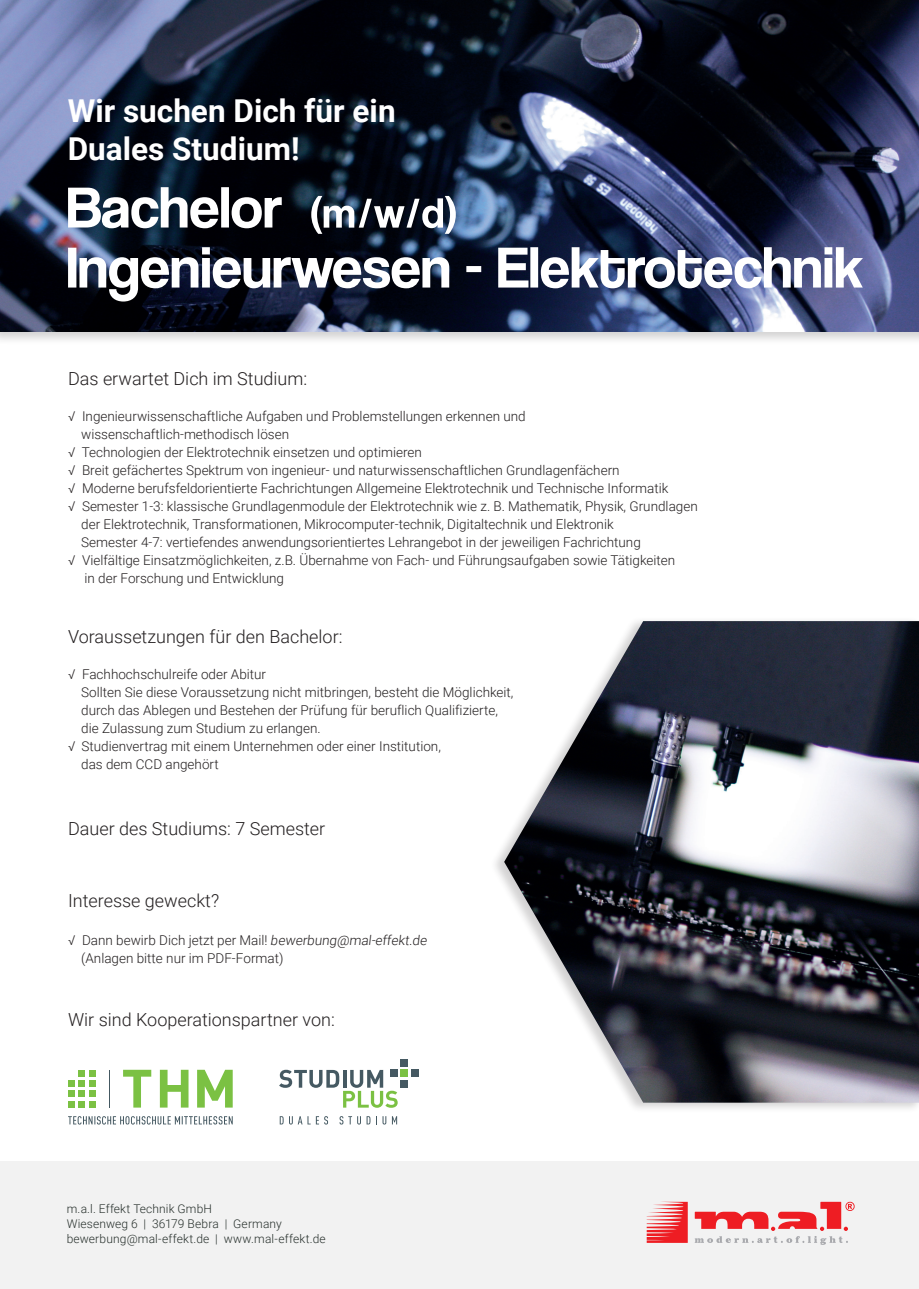
<style>
.page{position:relative;width:919px;height:1289px;background:#fff}
.page>*{position:absolute;margin:0;border:0;box-sizing:border-box;transform-origin:0 0}
.t1{font:700 31.5px/37.8px "Roboto";color:#fff}
.t2{font:300 18px "Roboto";color:#231f20}
.t3{font:300 13.5px/18px "Roboto";color:#231f20}
.t4{font:300 12px/15px "Roboto";letter-spacing:.01em;color:#27302c}
.s1{font-style:italic}
</style>
<div class="page">
<div style="left:0;top:0;width:918px;height:345px;background:#231f20;opacity:.2"></div>
<img style="left:0;top:0;width:918px;height:331px">
<svg style="left:68px;top:247px;width:794px;height:54px"></svg>
<svg style="left:68px;top:187px;width:214px;height:41px"></svg>
<svg style="left:311px;top:196px;width:145px;height:38px"></svg>
<div style="left:489px;top:616px;width:429px;height:497px;background:#231f20;opacity:.2"></div>
<img style="left:504px;top:621px;width:414px;height:481px">
<div style="left:89px;top:1100px;width:7px;height:7px;background:#7bc143"></div>
<div style="left:89px;top:1090px;width:7px;height:7px;background:#7bc143"></div>
<div style="left:89px;top:1080px;width:7px;height:6px;background:#7bc143"></div>
<div style="left:89px;top:1069px;width:7px;height:7px;background:#7bc143"></div>
<div style="left:78px;top:1080px;width:7px;height:6px;background:#7bc143"></div>
<div style="left:78px;top:1069px;width:7px;height:7px;background:#7bc143"></div>
<div style="left:68px;top:1080px;width:7px;height:6px;background:#7bc143"></div>
<div style="left:78px;top:1100px;width:7px;height:7px;background:#7bc143"></div>
<div style="left:78px;top:1090px;width:7px;height:7px;background:#7bc143"></div>
<div style="left:68px;top:1100px;width:7px;height:7px;background:#7bc143"></div>
<div style="left:68px;top:1090px;width:7px;height:7px;background:#7bc143"></div>
<svg style="left:123px;top:1069px;width:28px;height:38px"></svg>
<svg style="left:160px;top:1069px;width:28px;height:38px"></svg>
<svg style="left:197px;top:1069px;width:36px;height:38px"></svg>
<svg style="left:68px;top:1116px;width:165px;height:8px"></svg>
<hr style="left:109px;top:1069px;width:1px;height:38px;background:#445861">
<svg style="left:279px;top:1069px;width:118px;height:38px"></svg>
<div style="left:411px;top:1069px;width:7px;height:7px;background:#455962"></div>
<div style="left:400px;top:1059px;width:8px;height:7px;background:#455962"></div>
<div style="left:400px;top:1080px;width:8px;height:7px;background:#455962"></div>
<div style="left:400px;top:1069px;width:8px;height:7px;background:#7bc143"></div>
<div style="left:390px;top:1069px;width:7px;height:7px;background:#455962"></div>
<svg style="left:280px;top:1116px;width:3px;height:8px"></svg>
<svg style="left:289px;top:1116px;width:21px;height:8px"></svg>
<svg style="left:316px;top:1116px;width:12px;height:8px"></svg>
<svg style="left:339px;top:1116px;width:31px;height:8px"></svg>
<svg style="left:376px;top:1116px;width:10px;height:8px"></svg>
<svg style="left:392px;top:1116px;width:5px;height:8px"></svg>
<div style="left:0;top:1161px;width:918px;height:127px;background:#f2f2f2"></div>
<svg style="left:646px;top:1201px;width:41px;height:41px"></svg>
<svg style="left:694px;top:1201px;width:160px;height:43px"></svg>
<p class="t1" style="left:68px;top:90px;width:329px">Wir suchen Dich für ein<br>Duales Studium!</p>
<p class="t2" style="left:68px;top:366px;width:241px">Das erwartet Dich im Studium:</p>
<p class="t3" style="left:68px;top:406px;width:459px">√ Ingenieurwissenschaftliche Aufgaben und Problemstellungen erkennen und</p>
<p class="t3" style="left:81px;top:424px;width:209px">wissenschaftlich-methodisch lösen</p>
<p class="t3" style="left:68px;top:442px;width:355px">√ Technologien der Elektrotechnik einsetzen und optimieren</p>
<p class="t3" style="left:68px;top:460px;width:553px">√ Breit gefächertes Spektrum von ingenieur- und naturwissenschaftlichen Grundlagenfächern</p>
<p class="t3" style="left:68px;top:478px;width:601px">√ Moderne berufsfeldorientierte Fachrichtungen Allgemeine Elektrotechnik und Technische Informatik</p>
<p class="t3" style="left:68px;top:496px;width:631px">√ Semester 1-3: klassische Grundlagenmodule der Elektrotechnik wie z. B. Mathematik, Physik, Grundlagen</p>
<p class="t3" style="left:81px;top:514px;width:534px">der Elektrotechnik, Transformationen, Mikrocomputer-technik, Digitaltechnik und Elektronik</p>
<p class="t3" style="left:81px;top:532px;width:561px">Semester 4-7: vertiefendes anwendungsorientiertes Lehrangebot in der jeweiligen Fachrichtung</p>
<p class="t3" style="left:68px;top:550px;width:608px">√ Vielfältige Einsatzmöglichkeiten, z.B. Übernahme von Fach- und Führungsaufgaben sowie Tätigkeiten</p>
<p class="t3" style="left:84px;top:568px;width:201px">in der Forschung und Entwicklung</p>
<p class="t2" style="left:68px;top:624px;width:276px">Voraussetzungen für den Bachelor:</p>
<p class="t3" style="left:68px;top:664px;width:199px">√ Fachhochschulreife oder Abitur</p>
<p class="t3" style="left:81px;top:682px;width:434px">Sollten Sie diese Voraussetzung nicht mitbringen, besteht die Möglichkeit,</p>
<p class="t3" style="left:81px;top:700px;width:418px">durch das Ablegen und Bestehen der Prüfung für beruflich Qualifizierte,</p>
<p class="t3" style="left:81px;top:718px;width:241px">die Zulassung zum Studium zu erlangen.</p>
<p class="t3" style="left:68px;top:736px;width:374px">√ Studienvertrag mit einem Unternehmen oder einer Institution,</p>
<p class="t3" style="left:81px;top:754px;width:139px">das dem CCD angehört</p>
<p class="t2" style="left:68px;top:815px;width:259px">Dauer des Studiums: 7 Semester</p>
<p class="t2" style="left:68px;top:887px;width:153px">Interesse geweckt?</p>
<p class="t3" style="left:81px;top:930px;width:349px;text-indent:-13px">√ Dann bewirb Dich jetzt per Mail! <span class="s1">b</span>ewerbung@mal-effekt.de (Anlagen bitte nur im PDF-Format)</p>
<p class="t2" style="left:68px;top:1006px;width:268px">Wir sind Kooperationspartner von:</p>
<p class="t4" style="left:67px;top:1200px;width:216px">m.a.l. Effekt Technik GmbH<br>Wiesenweg 6 | 36179 Bebra | Germany</p>
<p class="t4" style="left:67px;top:1230px;width:260px">bewerbung@mal-effekt.de | www.mal-effekt.de</p>
</div>
